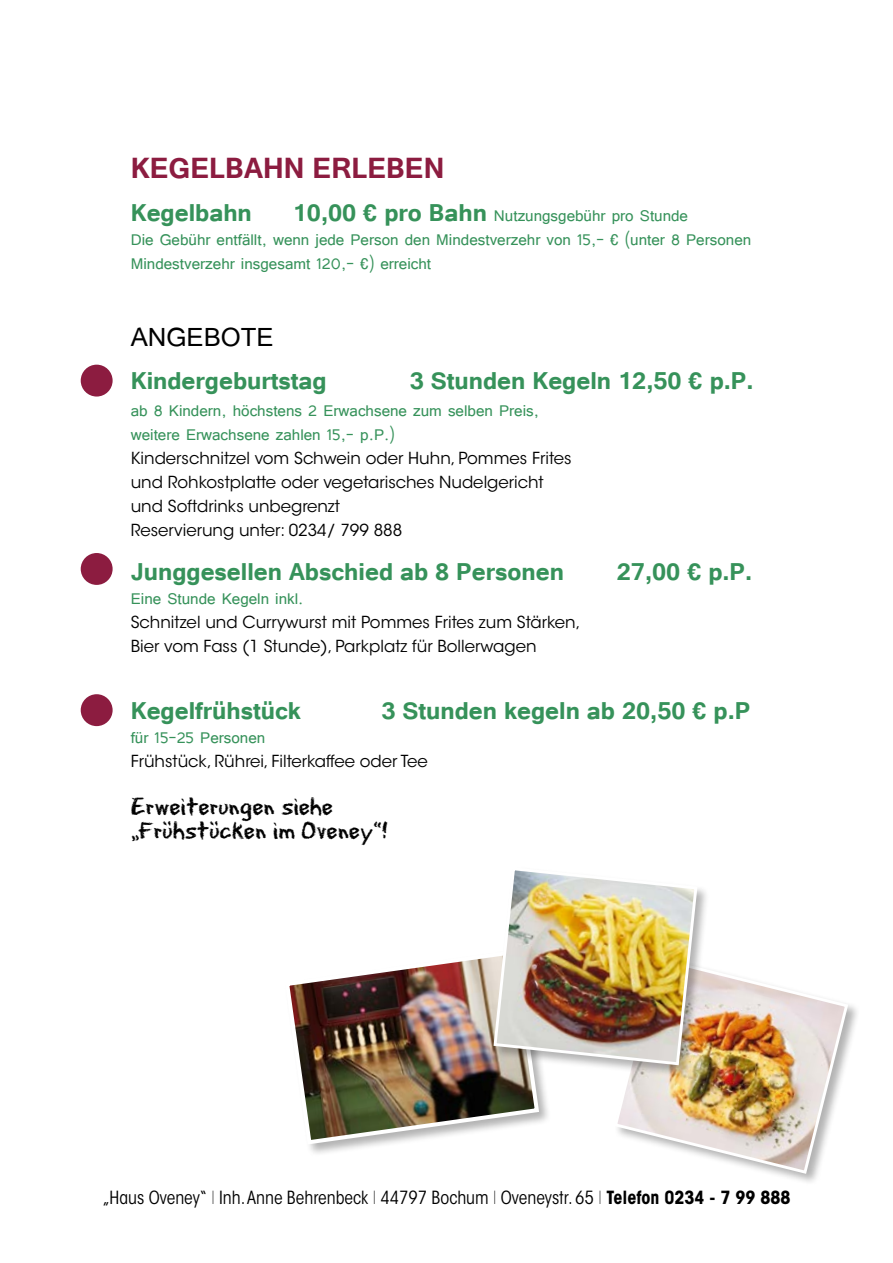
<style>
.page{position:relative;width:893px;height:1263px;background:#fff}
.page>*{position:absolute;margin:0;border:0;box-sizing:border-box;transform-origin:0 0}
.t1{font:700 36px "Tunga";color:#8c1c40}
.t2{font:33px "Tunga";color:#000}
.t3{font:700 30px "Tunga";color:#36925a}
.t4{font:25.5px/24px "Eraser Dust";color:#000}
.t5{font:19.5px/24px "Tunga";color:#36925a}
.t6{font:condensed 18px "ITC Avant Garde Std";color:#000}
.t7{font:16.5px/24px "ITC Avant Garde Std";color:#000}
.s1{font-weight:700;font-size:30px}
.s2{font-weight:200;font-stretch:normal}
.s3{font-weight:700}
</style>
<div class="page">
<div style="left:81px;top:365px;width:32px;height:31px;background:#8c1c40;border-radius:50%"></div>
<div style="left:81px;top:553px;width:32px;height:32px;background:#8c1c40;border-radius:50%"></div>
<div style="left:81px;top:694px;width:32px;height:32px;background:#8c1c40;border-radius:50%"></div>
<div style="left:613px;top:955px;width:247px;height:231px;background:#000;opacity:.3"></div>
<img style="left:613px;top:955px;width:237px;height:220px">
<div style="left:284px;top:948px;width:268px;height:208px;background:#000;opacity:.3"></div>
<img style="left:284px;top:948px;width:257px;height:199px">
<div style="left:492px;top:866px;width:218px;height:212px;background:#000;opacity:.3"></div>
<img style="left:492px;top:866px;width:207px;height:201px">
<h1 class="t1" style="left:131px;top:144px;width:315px">KEGELBAHN ERLEBEN</h1>
<h3 class="t3" style="left:131px;top:193px;width:123px">Kegelbahn</h3>
<p class="t5" style="left:131px;top:202px;width:622px;text-indent:162px"><span class="s1">10,00 € pro Bahn</span> Nutzungsgebühr pro Stunde<br>Die Gebühr entfällt, wenn jede Person den Mindestverzehr von 15,- € (unter 8 Personen<br>Mindestverzehr insgesamt 120,- €) erreicht</p>
<h2 class="t2" style="left:131px;top:315px;width:145px">ANGEBOTE</h2>
<h3 class="t3" style="left:131px;top:361px;width:197px">Kindergeburtstag</h3>
<h3 class="t3" style="left:410px;top:361px;width:345px">3 Stunden Kegeln 12,50 € p.P.</h3>
<p class="t5" style="left:131px;top:397px;width:410px">ab 8 Kindern, höchstens 2 Erwachsene zum selben Preis, weitere Erwachsene zahlen 15,- p.P.)</p>
<p class="t7" style="left:131px;top:446px;width:442px">Kinderschnitzel vom Schwein oder Huhn, Pommes Frites und Rohkostplatte oder vegetarisches Nudelgericht und Softdrinks unbegrenzt<br>Reservierung unter: 0234/ 799 888</p>
<h3 class="t3" style="left:131px;top:552px;width:435px">Junggesellen Abschied ab 8 Personen</h3>
<h3 class="t3" style="left:617px;top:552px;width:137px">27,00 € p.P.</h3>
<p class="t5" style="left:131px;top:585px;width:174px">Eine Stunde Kegeln inkl.</p>
<p class="t7" style="left:131px;top:610px;width:451px">Schnitzel und Currywurst mit Pommes Frites zum Stärken,<br>Bier vom Fass (1 Stunde), Parkplatz für Bollerwagen</p>
<h3 class="t3" style="left:131px;top:691px;width:172px">Kegelfrühstück</h3>
<h3 class="t3" style="left:381px;top:691px;width:371px">3 Stunden kegeln ab 20,50 € p.P</h3>
<p class="t5" style="left:131px;top:724px;width:136px">für 15-25 Personen</p>
<p class="t7" style="left:131px;top:749px;width:299px">Frühstück, Rührei, Filterkaffee oder Tee</p>
<h3 class="t4" style="left:131px;top:793px;width:259px">Erweiterungen siehe „Frühstücken im Oveney“!</h3>
<p class="t6" style="left:102px;top:1186px;width:690px">„Haus Oveney“ <span class="s2">I</span> Inh. Anne Behrenbeck <span class="s2">I</span> 44797 Bochum <span class="s2">I</span> Oveneystr. 65 <span class="s2">I</span> <span class="s3">Telefon 0234 - 7 99 888</span></p>
</div>
